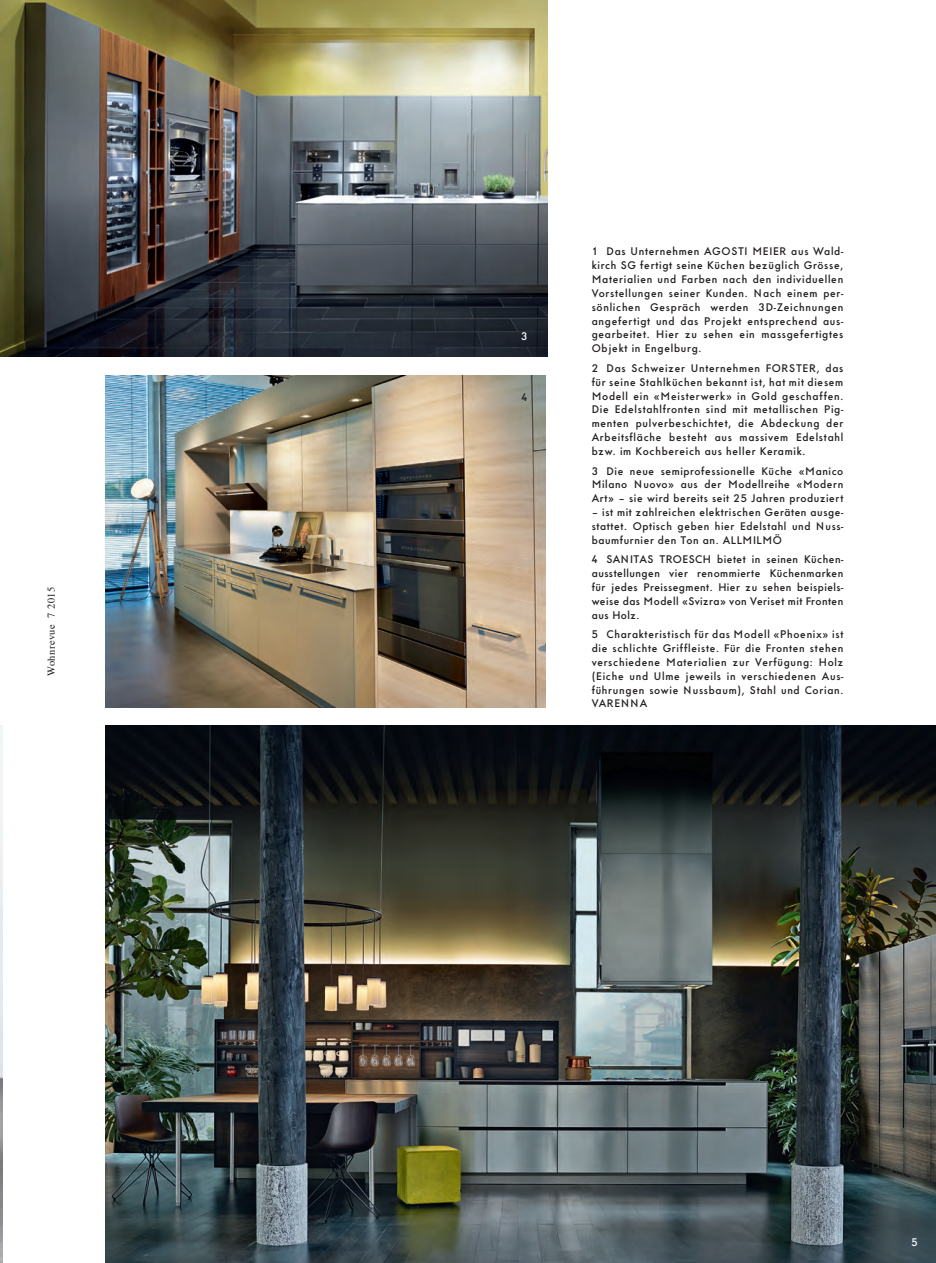
<style>
.page{position:relative;width:936px;height:1263px;background:#fff}
.page>*{position:absolute;margin:0;border:0;box-sizing:border-box;transform-origin:0 0}
.t1{font:11.55px/13.8px "Urdorf PRL";letter-spacing:.06em;color:#231f20;text-align:justify}
.t2{font:11.55px "Urdorf PRL";color:#fff}
.t3{font:10.5px "Times";letter-spacing:.04em;color:#231f20}
</style>
<div class="page">
<img style="left:106px;top:375px;width:439px;height:332px">
<img style="left:106px;top:726px;width:829px;height:537px">
<img style="left:1px;top:0;width:546px;height:357px">
<p class="t3" style="left:42px;top:676px;width:90px;rotate:-90deg">Wohnrevue 7 2015</p>
<p class="t2" style="left:521px;top:329px;width:8px">3</p>
<p class="t1" style="left:521px;top:390px;width:7px">4</p>
<p class="t1" style="left:591px;top:245px;width:253px">1 Das Unternehmen agosti meier aus Wald&shy;kirch SG</p>
<p class="t1" style="left:591px;top:258px;width:253px;text-indent:49px">fertigt seine Küchen bezüglich Grösse, M aterialien und Farben nach den individuellen Vorstellungen seiner Kunden. Nach einem per&shy;sönlichen Gespräch werden 3D-Zeichnungen angefertigt und das Projekt entsprechend aus&shy;gearbeitet. Hier zu sehen ein massgefertigtes Objekt in Engelburg.</p>
<p class="t1" style="left:591px;top:361px;width:253px">2 Das Schweizer Unternehmen forster, das für seine Stahlküchen bekannt ist, hat mit diesem M odell ein «M eisterwerk» in Gold geschaffen.<br>Die Edelstahlfronten sind mit metallischen Pig&shy;menten pulverbeschichtet, die Abdeckung der Arbeitsfläche besteht aus massivem Edelstahl bzw. im Kochbereich aus heller Keramik.</p>
<p class="t1" style="left:591px;top:464px;width:253px">3 Die neue semiprofessionelle Küche «M anico M ilano Nuovo» aus der M odellreihe «M odern Art» – sie wird bereits seit 25 Jahren produziert</p>
<p class="t1" style="left:591px;top:505px;width:253px">– ist mit zahlreichen elektrischen Geräten ausge&shy;stattet. Optisch geben hier Edelstahl und Nuss&shy;baumfurnier den Ton an. Allmilmö</p>
<p class="t1" style="left:591px;top:553px;width:253px">4 San itas Troesch bietet in seinen Küchen&shy;ausstellungen vier renommierte Küchenmarken für jedes Preissegment. Hier zu sehen beispiels&shy;weise das M odell «Svizra» von Veriset mit Fronten aus Holz.</p>
<p class="t1" style="left:591px;top:628px;width:253px">5 Charakteristisch für das M odell «Phoenix» ist die schlichte Griffleiste. Für die Fronten stehen verschiedene M aterialien zur Verfügung: Holz (Eiche und Ulme jeweils in verschiedenen Aus&shy;führungen sowie Nussbaum), Stahl und Corian. varenn</p>
<p class="t1" style="left:639px;top:697px;width:9px">a</p>
<p class="t2" style="left:911px;top:1235px;width:8px">5</p>
</div>
